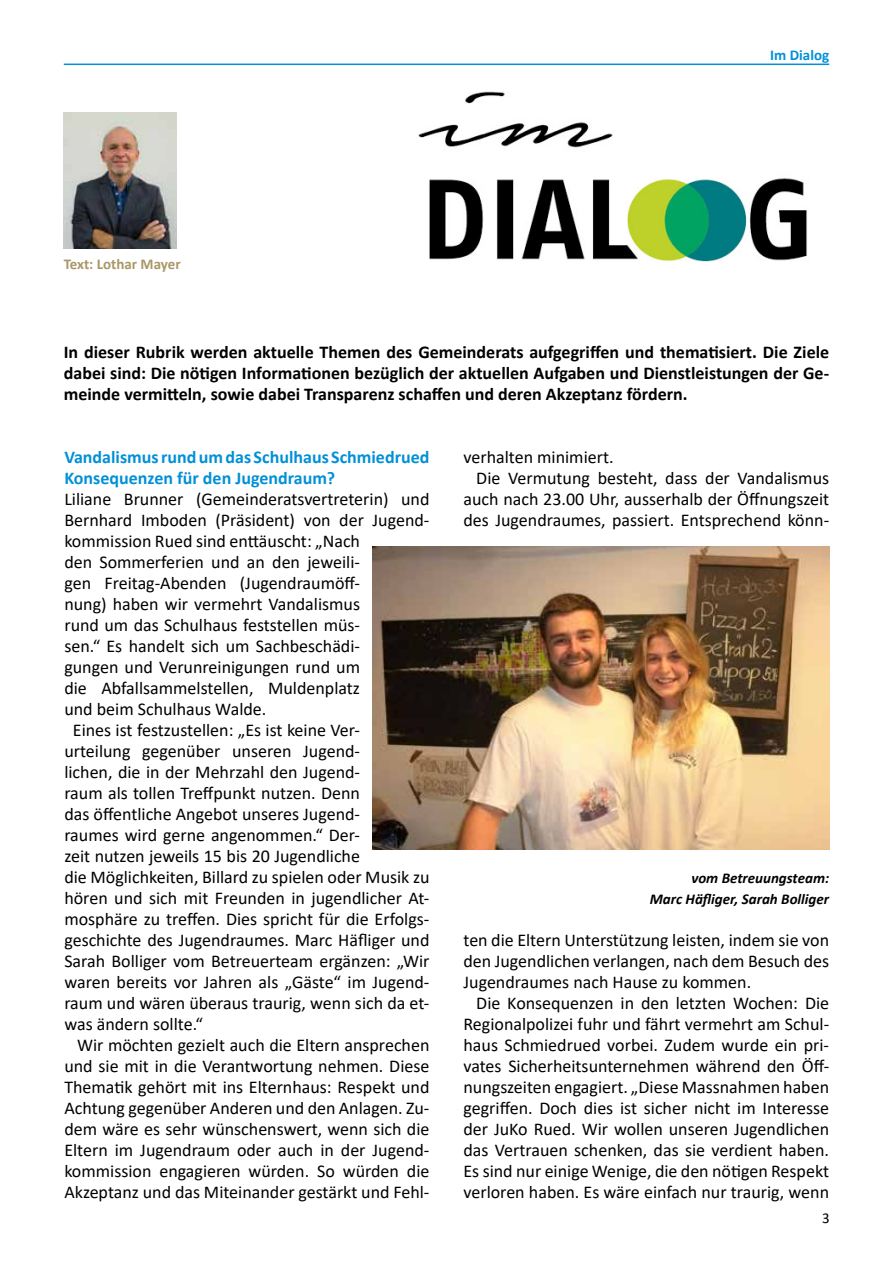
<style>
.page{position:relative;width:893px;height:1263px;background:#fff}
.page>*{position:absolute;margin:0;border:0;box-sizing:border-box;transform-origin:0 0}
.t1{font:18px/21px "Calibri";color:#000;text-align:justify}
.t2{font:700 18px/21px "Calibri";color:#000;text-align:justify}
.t3{font:700 18px/21px "Calibri";color:#0090d7}
.t4{font:italic 700 15px/21px "Calibri";color:#000;text-align:right}
.t5{font:700 15px "Calibri";color:#aa9767}
.t6{font:700 15px "Calibri";color:#0090d7}
.t7{font:15px "Calibri";color:#000}
</style>
<div class="page">
<hr style="left:64px;top:64px;width:765px;height:1px;background:#0090d7">
<img style="left:418px;top:92px;width:389px;height:170px">
<img style="left:64px;top:113px;width:113px;height:136px">
<img style="left:373px;top:547px;width:456px;height:302px">
<p class="t5" style="left:64px;top:253px;width:118px">Text: Lothar Mayer</p>
<p class="t6" style="left:770px;top:45px;width:61px">Im Dialog</p>
<p class="t2" style="left:64px;top:341px;width:767px">In dieser Rubrik werden aktuelle Themen des Gemeinderats aufgegriffen und thematisiert. Die Ziele dabei sind: Die nötigen Informationen bezüglich der aktuellen Aufgaben und Dienstleistungen der Ge&shy;meinde vermitteln, sowie dabei Transparenz schaffen und deren Akzeptanz fördern.</p>
<p class="t3" style="left:64px;top:446px;width:367px">Vandalismus rund um das Schulhaus Schmiedrued<br>Konsequenzen für den Jugendraum?</p>
<p class="t1" style="left:64px;top:488px;width:367px">Liliane Brunner (Gemeinderatsvertreterin) und</p>
<p class="t1" style="left:64px;top:509px;width:367px">Bernhard Imboden (Präsident) von der Jugend-</p>
<p class="t1" style="left:64px;top:530px;width:297px">kommission Rued sind enttäuscht: „Nach</p>
<p class="t1" style="left:64px;top:551px;width:297px">den Sommerferien und an den jeweili-</p>
<p class="t1" style="left:64px;top:572px;width:297px">gen Freitag-Abenden (Jugendraumöff-</p>
<p class="t1" style="left:64px;top:593px;width:297px">nung) haben wir vermehrt Vandalismus</p>
<p class="t1" style="left:64px;top:614px;width:297px">rund um das Schulhaus feststellen müs-</p>
<p class="t1" style="left:64px;top:635px;width:297px">sen.“ Es handelt sich um Sachbeschädi-</p>
<p class="t1" style="left:64px;top:656px;width:297px">gungen und Verunreinigungen rund um</p>
<p class="t1" style="left:64px;top:677px;width:297px">die Abfallsammelstellen, Muldenplatz</p>
<p class="t1" style="left:64px;top:698px;width:204px">und beim Schulhaus Walde.</p>
<p class="t1" style="left:73px;top:719px;width:289px">Eines ist festzustellen: „Es ist keine Ver-</p>
<p class="t1" style="left:64px;top:740px;width:297px">urteilung gegenüber unseren Jugend-</p>
<p class="t1" style="left:64px;top:761px;width:297px">lichen, die in der Mehrzahl den Jugend-</p>
<p class="t1" style="left:64px;top:782px;width:297px">raum als tollen Treffpunkt nutzen. Denn</p>
<p class="t1" style="left:64px;top:803px;width:297px">das öffentliche Angebot unseres Jugend-</p>
<p class="t1" style="left:64px;top:824px;width:297px">raumes wird gerne angenommen.“ Der-</p>
<p class="t1" style="left:64px;top:845px;width:297px">zeit nutzen jeweils 15 bis 20 Jugendliche</p>
<p class="t1" style="left:64px;top:866px;width:367px">die Möglichkeiten, Billard zu spielen oder Musik zu</p>
<p class="t1" style="left:64px;top:887px;width:367px">hören und sich mit Freunden in jugendlicher At-</p>
<p class="t1" style="left:64px;top:908px;width:367px">mosphäre zu treffen. Dies spricht für die Erfolgs-</p>
<p class="t1" style="left:64px;top:929px;width:367px">geschichte des Jugendraumes. Marc Häfliger und</p>
<p class="t1" style="left:64px;top:950px;width:367px">Sarah Bolliger vom Betreuerteam ergänzen: „Wir</p>
<p class="t1" style="left:64px;top:971px;width:367px">waren bereits vor Jahren als „Gäste“ im Jugend-</p>
<p class="t1" style="left:64px;top:992px;width:367px">raum und wären überaus traurig, wenn sich da et-</p>
<p class="t1" style="left:64px;top:1013px;width:140px">was ändern sollte.“</p>
<p class="t1" style="left:77px;top:1034px;width:354px">Wir möchten gezielt auch die Eltern ansprechen</p>
<p class="t1" style="left:64px;top:1055px;width:367px">und sie mit in die Verantwortung nehmen. Diese</p>
<p class="t1" style="left:64px;top:1076px;width:367px">Thematik gehört mit ins Elternhaus: Respekt und</p>
<p class="t1" style="left:64px;top:1097px;width:367px">Achtung gegenüber Anderen und den Anlagen. Zu-</p>
<p class="t1" style="left:64px;top:1118px;width:367px">dem wäre es sehr wünschenswert, wenn sich die</p>
<p class="t1" style="left:64px;top:1139px;width:367px">Eltern im Jugendraum oder auch in der Jugend-</p>
<p class="t1" style="left:64px;top:1160px;width:367px">kommission engagieren würden. So würden die</p>
<p class="t1" style="left:64px;top:1181px;width:367px">Akzeptanz und das Miteinander gestärkt und Fehl-</p>
<p class="t1" style="left:463px;top:446px;width:152px">verhalten minimiert.</p>
<p class="t1" style="left:476px;top:467px;width:354px">Die Vermutung besteht, dass der Vandalismus</p>
<p class="t1" style="left:463px;top:488px;width:367px">auch nach 23.00 Uhr, ausserhalb der Öffnungszeit</p>
<p class="t1" style="left:463px;top:509px;width:367px">des Jugendraumes, passiert. Entsprechend könn-</p>
<p class="t4" style="left:650px;top:867px;width:181px">vom Betreuungsteam:<br>Marc Häfliger, Sarah Bolliger</p>
<p class="t1" style="left:463px;top:929px;width:367px">ten die Eltern Unterstützung leisten, indem sie von den Jugendlichen verlangen, nach dem Besuch des Jugendraumes nach Hause zu kommen.</p>
<p class="t1" style="left:463px;top:992px;width:367px;text-indent:13px">Die Konsequenzen in den letzten Wochen: Die Regionalpolizei fuhr und fährt vermehrt am Schul&shy;haus Schmiedrued vorbei. Zudem wurde ein pri&shy;vates Sicherheitsunternehmen während den Öff&shy;nungszeiten engagiert. „Diese Massnahmen haben gegriffen. Doch dies ist sicher nicht im Interesse der JuKo Rued. Wir wollen unseren Jugendlichen das Vertrauen schenken, das sie verdient haben.<br>Es sind nur einige Wenige, die den nötigen Respekt verloren haben. Es wäre einfach nur traurig, wenn</p>
<p class="t7" style="left:822px;top:1208px;width:9px">3</p>
</div>
